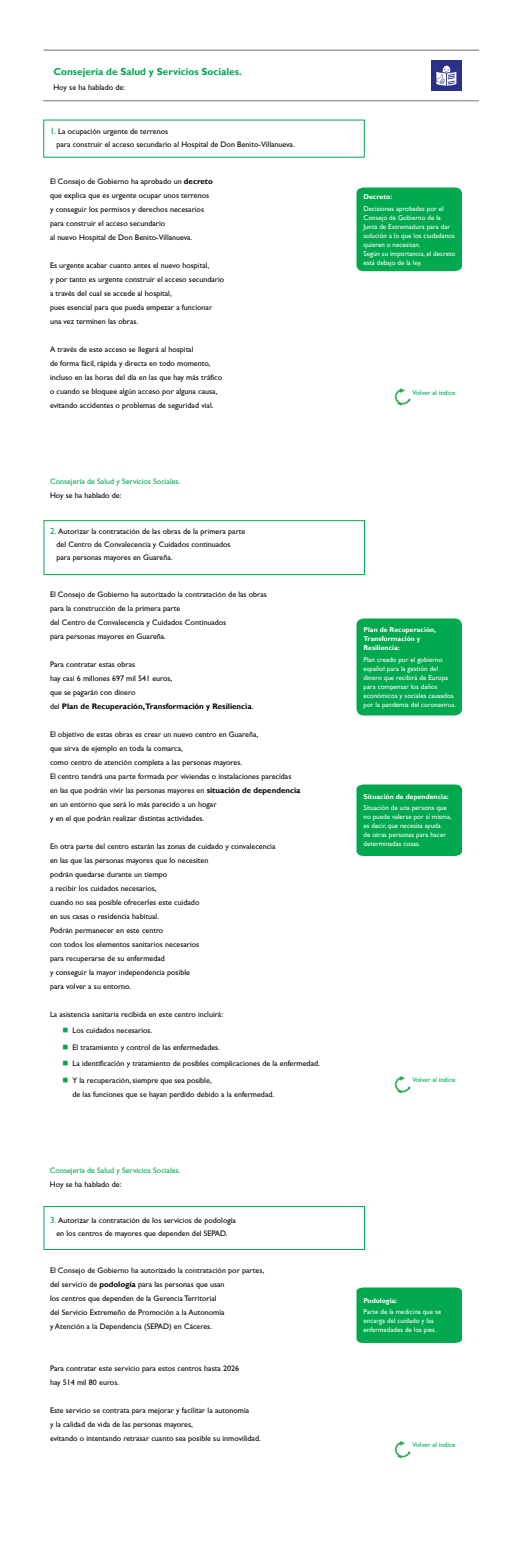
<style>
.page{position:relative;width:512px;height:1550px;background:#fff}
.page>*{position:absolute;margin:0;border:0;box-sizing:border-box;transform-origin:0 0}
.t1{font:700 10px "Gill Sans";color:#00a84e}
.t2{font:8px/14px "Gill Sans";color:#040503}
.t3{font:8px "Gill Sans";color:#00a84e}
.t4{font:7px/9px "Gill Sans";color:#fff}
.t5{font:700 7px/9px "Gill Sans";color:#fff}
.t6{font:7px "Gill Sans";color:#00a84e}
.s1{font-size:9.2px;color:#00a84e}
.s2{font-weight:700}
.s3{font-size:9px;color:#00a84e}
</style>
<div class="page">
<hr style="left:44px;top:49px;width:435px;height:2px;background:#9fa0a3">
<hr style="left:43px;top:100px;width:436px;height:1px;background:#9fa0a3">
<img style="left:432px;top:60px;width:30px;height:30px">
<img style="left:394px;top:1076px;width:17px;height:18px">
<img style="left:394px;top:388px;width:17px;height:18px">
<div style="left:357px;top:188px;width:105px;height:83px;background:#00a84e"></div>
<div style="left:43px;top:520px;width:322px;height:55px;border:1px solid #00a84e"></div>
<div style="left:357px;top:618px;width:105px;height:98px;background:#00a84e"></div>
<div style="left:357px;top:784px;width:105px;height:72px;background:#00a84e"></div>
<div style="left:43px;top:1206px;width:322px;height:44px;border:1px solid #00a84e"></div>
<img style="left:394px;top:1441px;width:17px;height:18px">
<div style="left:357px;top:1288px;width:105px;height:55px;background:#00a84e"></div>
<p class="t1" style="left:54px;top:65px;width:190px">Consejería de Salud y Servicios Sociales.</p>
<p class="t2" style="left:54px;top:80px;width:73px">Hoy se ha hablado de:</p>
<p class="t2" style="left:56px;top:125px;width:240px;line-height:13px;text-indent:-6px"><span class="s1">1.</span> La ocupación urgente de terrenos<br>para construir el acceso secundario al Hospital de Don Benito-Villanueva.</p>
<p class="t2" style="left:50px;top:174px;width:164px">El Consejo de Gobierno ha aprobado un <span class="s2">decreto </span>que explica que es urgente ocupar unos terrenos y conseguir los permisos y derechos necesarios para construir el acceso secundario<br>al nuevo Hospital de Don Benito-Villanueva.</p>
<p class="t2" style="left:50px;top:258px;width:176px">Es urgente acabar cuanto antes el nuevo hospital,<br>y por tanto es urgente construir el acceso secundario a través del cual se accede al hospital,<br>pues esencial para que pueda empezar a funcionar una vez terminen las obras.</p>
<p class="t2" style="left:50px;top:342px;width:174px">A través de este acceso se llegará al hospital<br>de forma fácil, rápida y directa en todo momento, incluso en las horas del día en las que hay más tráfico o cuando se bloquee algún acceso por alguna causa, evitando accidentes o problemas de seguridad vial.</p>
<p class="t3" style="left:50px;top:477px;width:132px">Consejería de Salud y Servicios Sociales.</p>
<p class="t2" style="left:50px;top:489px;width:73px">Hoy se ha hablado de:</p>
<p class="t2" style="left:56px;top:525px;width:190px;line-height:13px;text-indent:-6px"><span class="s3">2.</span> Autorizar la contratación de las obras de la primera parte del Centro de Convalecencia y Cuidados continuados para personas mayores en Guareña.</p>
<p class="t2" style="left:50px;top:587px;width:218px">El Consejo de Gobierno ha autorizado la contratación de las obras para la construcción de la primera parte<br>del Centro de Convalecencia y Cuidados Continuados<br>para personas mayores en Guareña.</p>
<p class="t2" style="left:50px;top:657px;width:205px">Para contratar estas obras<br>hay casi 6 millones 697 mil 541 euros,<br>que se pagarán con dinero<br>del <span class="s2">Plan de Recuperación,Transformación y Resiliencia</span>.</p>
<p class="t2" style="left:50px;top:727px;width:252px">El objetivo de estas obras es crear un nuevo centro en Guareña,<br>que sirva de ejemplo en toda la comarca,<br>como centro de atención completa a las personas mayores.<br>El centro tendrá una parte formada por viviendas o instalaciones parecidas en las que podrán vivir las personas mayores en <span class="s2">situación de dependencia </span>en un entorno que será lo más parecido a un hogar<br>y en el que podrán realizar distintas actividades.</p>
<p class="t2" style="left:50px;top:839px;width:227px">En otra parte del centro estarán las zonas de cuidado y convalecencia en las que las personas mayores que lo necesiten<br>podrán quedarse durante un tiempo<br>a recibir los cuidados necesarios,<br>cuando no sea posible ofrecerles este cuidado<br>en sus casas o residencia habitual.<br>Podrán permanecer en este centro<br>con todos los elementos sanitarios necesarios<br>para recuperarse de su enfermedad<br>y conseguir la mayor independencia posible<br>para volver a su entorno.</p>
<p class="t2" style="left:72px;top:1006px;width:249px;line-height:16.5px;text-indent:-22px">La asistencia sanitaria recibida en este centro incluirá:<br>Los cuidados necesarios.<br>El tratamiento y control de las enfermedades.<br>La identificación y tratamiento de posibles complicaciones de la enfermedad.<br>Y la recuperación, siempre que sea posible,</p>
<p class="t2" style="left:72px;top:1087px;width:203px">de las funciones que se hayan perdido debido a la enfermedad.</p>
<p class="t3" style="left:50px;top:1166px;width:132px">Consejería de Salud y Servicios Sociales.</p>
<p class="t2" style="left:50px;top:1178px;width:73px">Hoy se ha hablado de:</p>
<p class="t2" style="left:50px;top:1214px;width:188px;line-height:13px;text-align:center"><span class="s3">3.</span> Autorizar la contratación de los servicios de podología en los centros de mayores que dependen del SEPAD.</p>
<p class="t2" style="left:50px;top:1263px;width:216px">El Consejo de Gobierno ha autorizado la contratación por partes, del servicio de <span class="s2">podología</span> para las personas que usan<br>los centros que dependen de la Gerencia Territorial<br>del Servicio Extremeño de Promoción a la Autonomía<br>y Atención a la Dependencia (SEPAD) en Cáceres.</p>
<p class="t2" style="left:50px;top:1361px;width:191px">Para contratar este servicio para estos centros hasta 2026 hay 514 mil 80 euros.</p>
<p class="t2" style="left:50px;top:1403px;width:212px">Este servicio se contrata para mejorar y facilitar la autonomía<br>y la calidad de vida de las personas mayores,<br>evitando o intentando retrasar cuanto sea posible su inmovilidad.</p>
<p class="t5" style="left:364px;top:192px;width:30px">Decreto:</p>
<p class="t4" style="left:364px;top:204px;width:93px">Decisiones aprobadas por el<br>Consejo de Gobierno de la<br>Junta de Extremadura para dar solución a lo que los ciudadanos quieren o necesitan.<br>Según su importancia, el decreto está debajo de la ley.</p>
<p class="t6" style="left:412px;top:388px;width:44px">Volver al índice</p>
<p class="t5" style="left:364px;top:625px;width:74px">Plan de Recuperación,<br>Transformación y<br>Resiliencia:</p>
<p class="t4" style="left:364px;top:655px;width:94px">Plan creado por el gobierno español para la gestión del dinero que recibirá de Europa para compensar los daños económicos y sociales causados por la pandemia del coronavirus.</p>
<p class="t5" style="left:364px;top:792px;width:87px">Situación de dependencia:</p>
<p class="t4" style="left:364px;top:804px;width:90px">Situación de una persona que no puede valerse por sí misma, es decir, que necesita ayuda<br>de otras personas para hacer determinadas cosas.</p>
<p class="t6" style="left:412px;top:1076px;width:44px">Volver al índice</p>
<p class="t5" style="left:364px;top:1296px;width:35px">Podología:</p>
<p class="t4" style="left:364px;top:1308px;width:79px">Parte de la medicina que se encarga del cuidado y las enfermedades de los pies.</p>
<p class="t6" style="left:412px;top:1441px;width:44px">Volver al índice</p>
</div>
